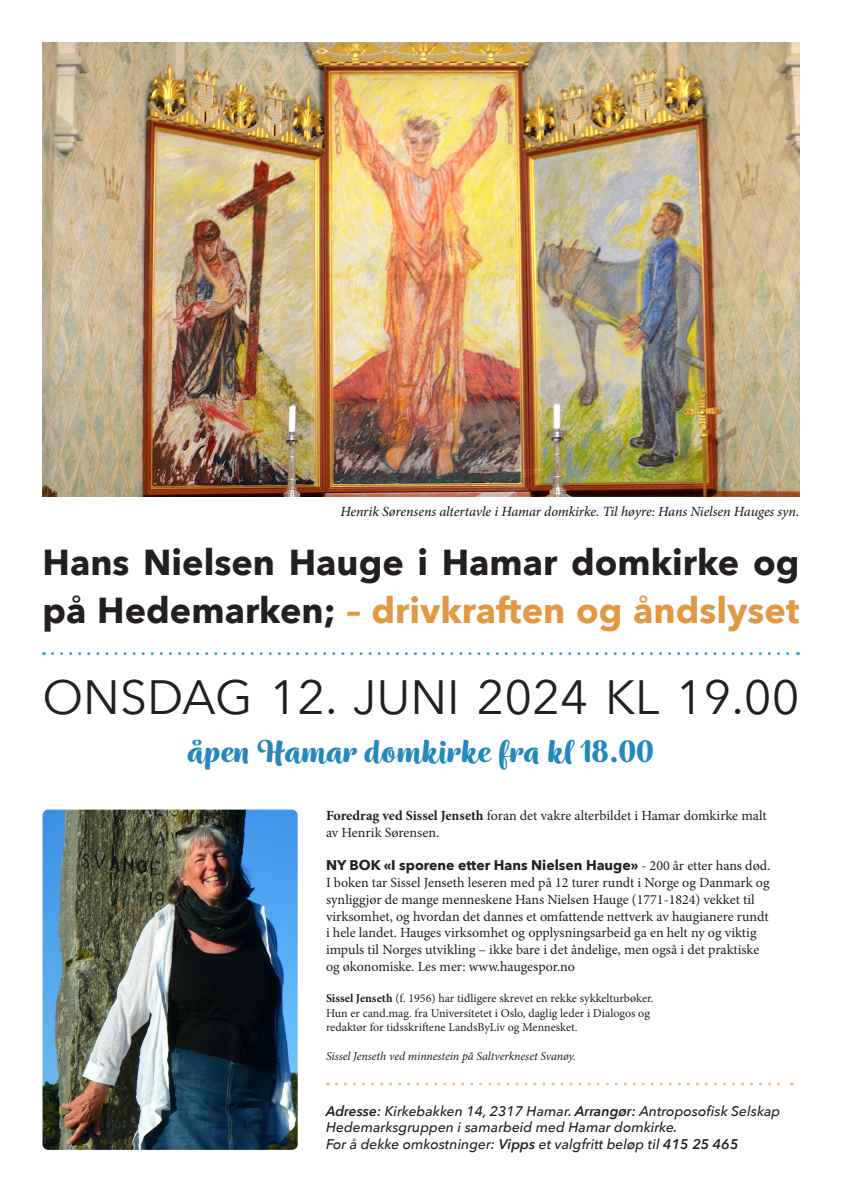
<style>
.page{position:relative;width:842px;height:1191px;background:#fff}
.page>*{position:absolute;margin:0;border:0;box-sizing:border-box;transform-origin:0 0}
.t1{font:48px "Avenir Next";color:#231f20}
.t2{font:700 36px "Avenir Next";color:#e29843}
.t3{font:700 36px "Avenir Next";color:#231f20}
.t4{font:700 36px "Wreath";color:#2389bc}
.t5{font:14px/16.8px "Minion Pro";color:#231f20}
.t6{font:italic 500 14px "Avenir Next";color:#231f20}
.t7{font:italic 500 14px "Minion Pro";letter-spacing:-.005em;color:#231f20}
.t8{font:700 14px "Avenir Next";color:#231f20}
.t9{font:12px "Minion Pro";color:#231f20}
.t10{font:italic 12px "Minion Pro";letter-spacing:-.01em;color:#231f20}
.s1{color:#231f20}
.s2{font-weight:700}
.s3{font-family:"Minion Pro";font-weight:400}
.s4{font-weight:600}
</style>
<div class="page">
<img style="left:43px;top:43px;width:756px;height:453px">
<img style="left:43px;top:809px;width:255px;height:340px">
<svg style="left:52px;top:652px;width:746px;height:3px"></svg>
<svg style="left:336px;top:1082px;width:456px;height:3px"></svg>
<p class="t7" style="left:340px;top:502px;width:461px">Henrik Sørensens altertavle i Hamar domkirke. Til høyre: Hans Nielsen Hauges syn.</p>
<p class="t3" style="left:43px;top:531px;width:758px">Hans Nielsen Hauge i Hamar domkirke og</p>
<p class="t2" style="left:43px;top:579px;width:758px"><span class="s1">på Hedemarken;</span> – drivkraften og åndslyset</p>
<p class="t1" style="left:43px;top:657px;width:758px">ONSDAG 12. JUNI 2024 KL 19.00</p>
<p class="t4" style="left:188px;top:730px;width:468px">åpen Hamar domkirke fra kl 18.00</p>
<p class="t5" style="left:326px;top:807px;width:442px"><span class="s2">Foredrag ved Sissel Jenseth</span> foran det vakre alterbildet i Hamar domkirke malt av Henrik Sørensen.</p>
<p class="t8" style="left:326px;top:853px;width:446px">NY BOK «I sporene etter Hans Nielsen Hauge» <span class="s3">- 200 år etter hans død.</span></p>
<p class="t5" style="left:326px;top:874px;width:445px">I boken tar Sissel Jenseth leseren med på 12 turer rundt i Norge og Danmark og synliggjør de mange menneskene Hans Nielsen Hauge (1771-1824) vekket til virksomhet, og hvordan det dannes et omfattende nettverk av haugianere rundt i hele landet. Hauges virksomhet og opplysningsarbeid ga en helt ny og viktig impuls til Norges utvikling – ikke bare i det åndelige, men også i det praktiske og økonomiske. Les mer: www.haugespor.no</p>
<p class="t9" style="left:326px;top:990px;width:329px"><span class="s2">Sissel Jenseth</span> (f. 1956) har tidligere skrevet en rekke sykkelturbøker.</p>
<p class="t9" style="left:326px;top:1004px;width:325px">Hun er cand.mag. fra Universitetet i Oslo, daglig leder i Dialogos og</p>
<p class="t9" style="left:326px;top:1019px;width:253px">redaktør for tidsskriftene LandsByLiv og Mennesket.</p>
<p class="t10" style="left:326px;top:1047px;width:251px">Sissel Jenseth ved minnestein på Saltverkneset Svanøy.</p>
<p class="t6" style="left:326px;top:1098px;width:456px"><span class="s4">Adresse:</span> Kirkebakken 14, 2317 Hamar. <span class="s4">Arrangør:</span> Antroposofisk Selskap</p>
<p class="t6" style="left:326px;top:1115px;width:353px">Hedemarksgruppen i samarbeid med Hamar domkirke.</p>
<p class="t6" style="left:326px;top:1132px;width:414px">For å dekke omkostninger: <span class="s4">Vipps</span> et valgfritt beløp til <span class="s4">415 25 465</span></p>
</div>
